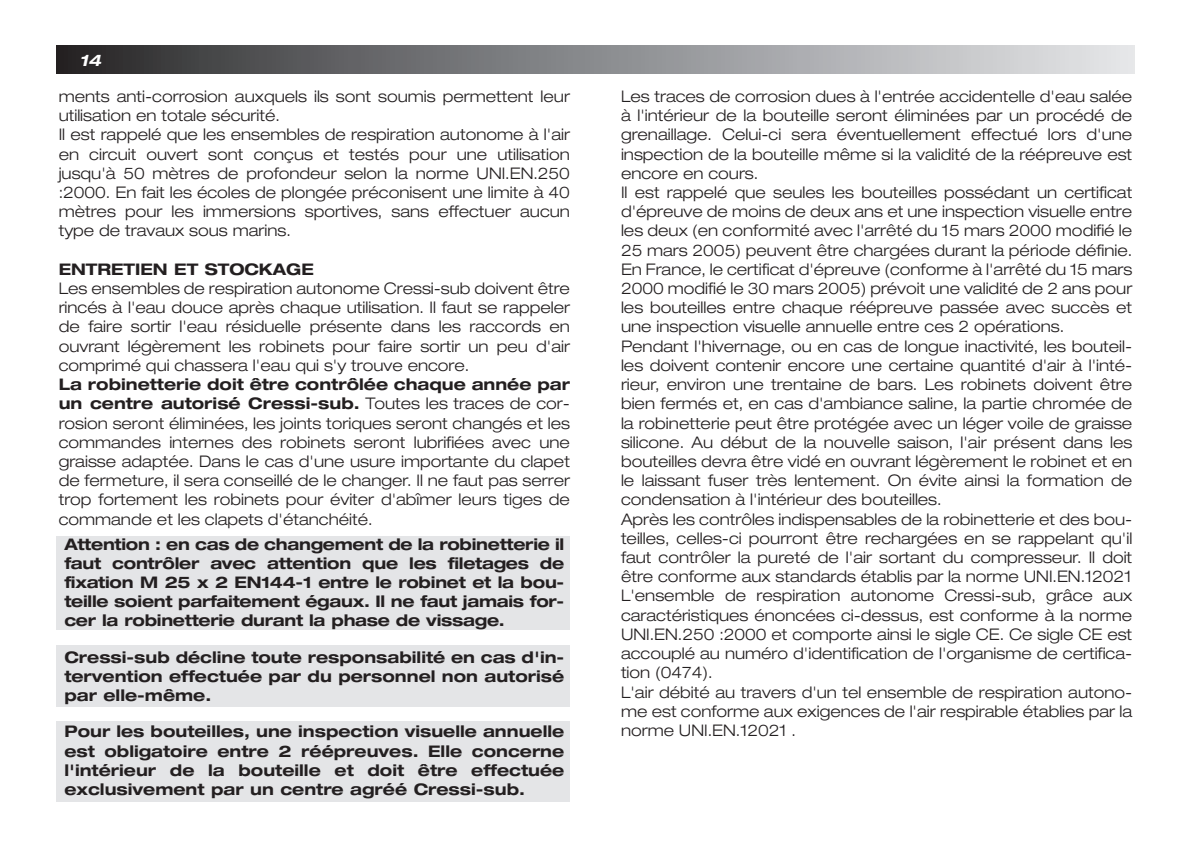
<style>
.page{position:relative;width:1191px;height:851px;background:#fff}
.page>*{position:absolute;margin:0;border:0;box-sizing:border-box;transform-origin:0 0}
.t1{font:300 expanded 16px/19.2px "Helvetica Neue";color:#231f20}
.t2{font:700 expanded 16px/19.2px "Helvetica Neue";color:#231f20;text-align:justify}
.t3{font:italic 700 expanded 16px "Helvetica Neue";color:#fff}
.s1{font-weight:700}
</style>
<div class="page">
<div style="left:57px;top:721px;width:513px;height:80px;background:#e4e5e7"></div>
<div style="left:57px;top:645px;width:513px;height:62px;background:#e4e5e7"></div>
<div style="left:57px;top:536px;width:513px;height:93px;background:#e4e5e7"></div>
<div style="left:57px;top:45px;width:1077px;height:29px;background:linear-gradient(to right,#2b2b2d,#e7e9ec)"></div>
<p class="t3" style="left:79px;top:55px;width:23px">14</p>
<p class="t1" style="left:59px;top:88px;width:513px">ments anti-corrosion auxquels ils sont soumis permettent leur utilisation en totale sécurité.<br>Il est rappelé que les ensembles de respiration autonome à l'air en circuit ouvert sont conçus et testés pour une utilisation jusqu'à 50 mètres de profondeur selon la norme UNI.EN.250 :2000. En fait les écoles de plongée préconisent une limite à 40 mètres pour les immersions sportives, sans effectuer aucun type de travaux sous marins.</p>
<p class="t2" style="left:59px;top:261px;width:257px">ENTRETIEN ET STOCKAGE</p>
<p class="t1" style="left:59px;top:280px;width:513px;text-align:justify">Les ensembles de respiration autonome Cressi-sub doivent être rincés à l'eau douce après chaque utilisation. Il faut se rappeler de faire sortir l'eau résiduelle présente dans les raccords en ouvrant légèrement les robinets pour faire sortir un peu d'air comprimé qui chassera l'eau qui s'y trouve encore.</p>
<p class="t1" style="left:59px;top:376px;width:513px;text-align:justify"><span class="s1">La robinetterie doit être contrôlée chaque année par un centre autorisé Cressi-sub.</span> Toutes les traces de cor&shy;rosion seront éliminées, les joints toriques seront changés et les commandes internes des robinets seront lubrifiées avec une graisse adaptée. Dans le cas d'une usure importante du clapet de fermeture, il sera conseillé de le changer. Il ne faut pas serrer trop fortement les robinets pour éviter d'abîmer leurs tiges de commande et les clapets d'étanchéité.</p>
<p class="t2" style="left:64px;top:536px;width:501px">Attention : en cas de changement de la robinetterie il faut contrôler avec attention que les filetages de fixation M 25 x 2 EN144-1 entre le robinet et la bou&shy;teille soient parfaitement égaux. Il ne faut jamais for&shy;cer la robinetterie durant la phase de vissage.</p>
<p class="t2" style="left:64px;top:649px;width:501px">Cressi-sub décline toute responsabilité en cas d'in&shy;tervention effectuée par du personnel non autorisé par elle-même.</p>
<p class="t2" style="left:64px;top:723px;width:501px">Pour les bouteilles, une inspection visuelle annuelle est obligatoire entre 2 réépreuves. Elle concerne l'intérieur de la bouteille et doit être effectuée exclusivement par un centre agréé Cressi-sub.</p>
<p class="t1" style="left:621px;top:88px;width:513px">Les traces de corrosion dues à l'entrée accidentelle d'eau salée à l'intérieur de la bouteille seront éliminées par un procédé de grenaillage. Celui-ci sera éventuellement effectué lors d'une inspection de la bouteille même si la validité de la réépreuve est encore en cours.<br>Il est rappelé que seules les bouteilles possédant un certificat d'épreuve de moins de deux ans et une inspection visuelle entre les deux (en conformité avec l'arrêté du 15 mars 2000 modifié le 25 mars 2005) peuvent être chargées durant la période définie.<br>En France, le certificat d'épreuve (conforme à l'arrêté du 15 mars 2000 modifié le 30 mars 2005) prévoit une validité de 2 ans pour les bouteilles entre chaque réépreuve passée avec succès et une inspection visuelle annuelle entre ces 2 opérations.<br>Pendant l'hivernage, ou en cas de longue inactivité, les bouteil&shy;les doivent contenir encore une certaine quantité d'air à l'inté&shy;rieur, environ une trentaine de bars. Les robinets doivent être bien fermés et, en cas d'ambiance saline, la partie chromée de la robinetterie peut être protégée avec un léger voile de graisse silicone. Au début de la nouvelle saison, l'air présent dans les bouteilles devra être vidé en ouvrant légèrement le robinet et en le laissant fuser très lentement. On évite ainsi la formation de condensation à l'intérieur des bouteilles.<br>Après les contrôles indispensables de la robinetterie et des bou&shy;teilles, celles-ci pourront être rechargées en se rappelant qu'il faut contrôler la pureté de l'air sortant du compresseur. Il doit être conforme aux standards établis par la norme UNI.EN.12021<br>L'ensemble de respiration autonome Cressi-sub, grâce aux caractéristiques énoncées ci-dessus, est conforme à la norme UNI.EN.250 :2000 et comporte ainsi le sigle CE. Ce sigle CE est accouplé au numéro d'identification de l'organisme de certifica&shy;tion (0474).<br>L'air débité au travers d'un tel ensemble de respiration autono&shy;me est conforme aux exigences de l'air respirable établies par la norme UNI.EN.12021 .</p>
</div>
